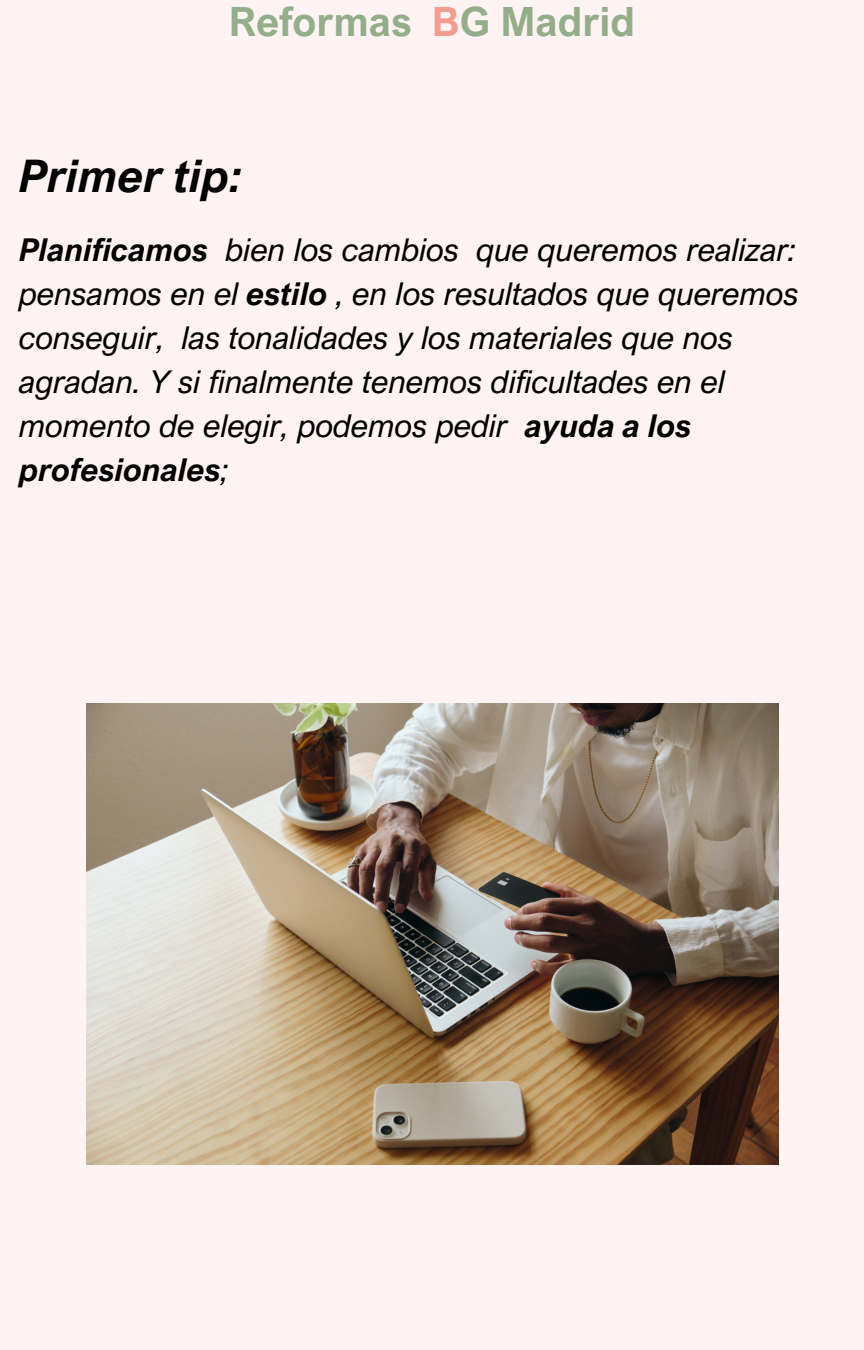
<style>
.page{position:relative;width:864px;height:1350px;background:#fff3f3}
.page>*{position:absolute;margin:0;border:0;box-sizing:border-box;transform-origin:0 0}
.t1{font:italic 700 45px "Arial Nova";color:#000}
.t2{font:700 40.27px "Arial Nova";color:#94ae89}
.t3{font:italic 31.5px/43.9px "Arial Nova";color:#000}
.s1{color:#f49c8e}
.s2{font-weight:700}
</style>
<div class="page">
<img style="left:86px;top:704px;width:692px;height:461px">
<p class="t2" style="left:229px;top:-3px;width:408px">Reformas <span class="s1">B</span>G Madrid</p>
<h1 class="t1" style="left:20px;top:148px;width:225px">Primer tip:</h1>
<p class="t3" style="left:20px;top:228px;width:781px"><span class="s2">Planificamos</span> bien los cambios que queremos realizar: pensamos en el <span class="s2">estilo</span> , en los resultados que queremos conseguir, las tonalidades y los materiales que nos agradan. Y si finalmente tenemos dificultades en el momento de elegir, podemos pedir <span class="s2">ayuda a los profesionales</span>;</p>
</div>
